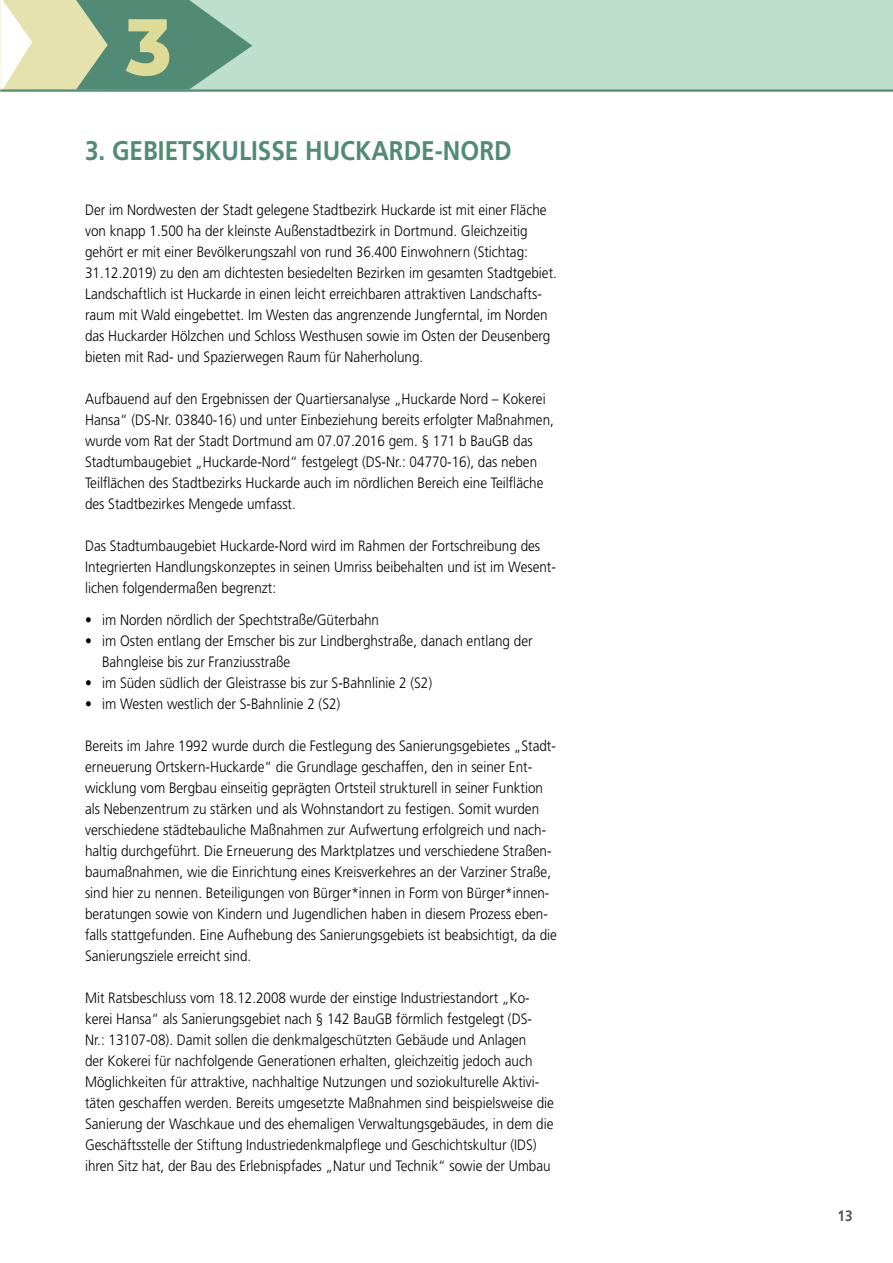
<style>
.page{position:relative;width:893px;height:1263px;background:#fff}
.page>*{position:absolute;margin:0;border:0;box-sizing:border-box;transform-origin:0 0}
.t1{font:800 79.65px "Montserrat";color:#dedb97;scale:.95 1}
.t2{font:700 27px "Frutiger LT";color:#518b75;scale:.9 1}
.t3{font:300 15px/21px "Frutiger LT";color:#000;scale:.9 1}
.t4{font:700 15px "Frutiger LT";color:#575756;scale:.9 1}
</style>
<div class="page">
<div style="left:110px;top:0;width:783px;height:91px;background:#bedfcd"></div>
<div style="left:0;top:0;width:111px;height:91px;background:#e5e2ae"></div>
<svg style="left:76px;top:0;width:176px;height:89px"></svg>
<hr style="left:0;top:89px;width:893px;height:3px;background:#518b75">
<svg style="left:0;top:0;width:32px;height:92px"></svg>
<h1 class="t1" style="left:126px;top:-12px;width:50px">3</h1>
<h2 class="t2" style="left:85px;top:135px;width:476px">3. GEBIETSKULISSE HUCKARDE-NORD</h2>
<p class="t3" style="left:85px;top:200px;width:526px">Der im Nordwesten der Stadt gelegene Stadtbezirk Huckarde ist mit einer Fläche von knapp 1.500 ha der kleinste Außenstadtbezirk in Dortmund. Gleichzeitig gehört er mit einer Bevölkerungszahl von rund 36.400 Einwohnern (Stichtag:<br>31.12.2019) zu den am dichtesten besiedelten Bezirken im gesamten Stadtgebiet.<br>Landschaftlich ist Huckarde in einen leicht erreichbaren attraktiven Landschafts&shy;raum mit Wald eingebettet. Im Westen das angrenzende Jungferntal, im Norden das Huckarder Hölzchen und Schloss Westhusen sowie im Osten der Deusenberg bieten mit Rad- und Spazierwegen Raum für Naherholung.</p>
<p class="t3" style="left:85px;top:389px;width:523px">Aufbauend auf den Ergebnissen der Quartiersanalyse „Huckarde Nord – Kokerei Hansa“ (DS-Nr. 03840-16) und unter Einbeziehung bereits erfolgter Maßnahmen, wurde vom Rat der Stadt Dortmund am 07.07.2016 gem. § 171 b BauGB das Stadtumbaugebiet „Huckarde-Nord“ festgelegt (DS-Nr.: 04770-16), das neben Teilflächen des Stadtbezirks Huckarde auch im nördlichen Bereich eine Teilfläche des Stadtbezirkes Mengede umfasst.</p>
<p class="t3" style="left:85px;top:536px;width:525px">Das Stadtumbaugebiet Huckarde-Nord wird im Rahmen der Fortschreibung des<br>Integrierten Handlungskonzeptes in seinen Umriss beibehalten und ist im Wesent&shy;lichen folgendermaßen begrenzt:</p>
<p class="t3" style="left:85px;top:609px;width:328px">• im Norden nördlich der Spechtstraße/Güterbahn</p>
<p class="t3" style="left:102px;top:630px;width:480px;text-indent:-17px">• im Osten entlang der Emscher bis zur Lindberghstraße, danach entlang der<br>Bahngleise bis zur Franziusstraße</p>
<p class="t3" style="left:85px;top:672px;width:387px">• im Süden südlich der Gleistrasse bis zur S-Bahnlinie 2 (S2)</p>
<p class="t3" style="left:85px;top:693px;width:285px">• im Westen westlich der S-Bahnlinie 2 (S2)</p>
<p class="t3" style="left:85px;top:735px;width:526px">Bereits im Jahre 1992 wurde durch die Festlegung des Sanierungsgebietes „Stadt&shy;erneuerung Ortskern-Huckarde“ die Grundlage geschaffen, den in seiner Ent&shy;wicklung vom Bergbau einseitig geprägten Ortsteil strukturell in seiner Funktion als Nebenzentrum zu stärken und als Wohnstandort zu festigen. Somit wurden verschiedene städtebauliche Maßnahmen zur Aufwertung erfolgreich und nach&shy;haltig durchgeführt. Die Erneuerung des Marktplatzes und verschiedene Straßen&shy;baumaßnahmen, wie die Einrichtung eines Kreisverkehres an der Varziner Straße, sind hier zu nennen. Beteiligungen von Bürger*innen in Form von Bürger*innen&shy;beratungen sowie von Kindern und Jugendlichen haben in diesem Prozess eben&shy;falls stattgefunden. Eine Aufhebung des Sanierungsgebiets ist beabsichtigt, da die Sanierungsziele erreicht sind.</p>
<p class="t3" style="left:85px;top:987px;width:522px">Mit Ratsbeschluss vom 18.12.2008 wurde der einstige Industriestandort „Ko&shy;kerei Hansa“ als Sanierungsgebiet nach § 142 BauGB förmlich festgelegt (DS-Nr.: 13107-08). Damit sollen die denkmalgeschützten Gebäude und Anlagen<br>der Kokerei für nachfolgende Generationen erhalten, gleichzeitig jedoch auch Möglichkeiten für attraktive, nachhaltige Nutzungen und soziokulturelle Aktivi&shy;täten geschaffen werden. Bereits umgesetzte Maßnahmen sind beispielsweise die Sanierung der Waschkaue und des ehemaligen Verwaltungsgebäudes, in dem die Geschäftsstelle der Stiftung Industriedenkmalpflege und Geschichtskultur (IDS) ihren Sitz hat, der Bau des Erlebnispfades „Natur und Technik“ sowie der Umbau</p>
<p class="t4" style="left:838px;top:1207px;width:18px">13</p>
</div>
